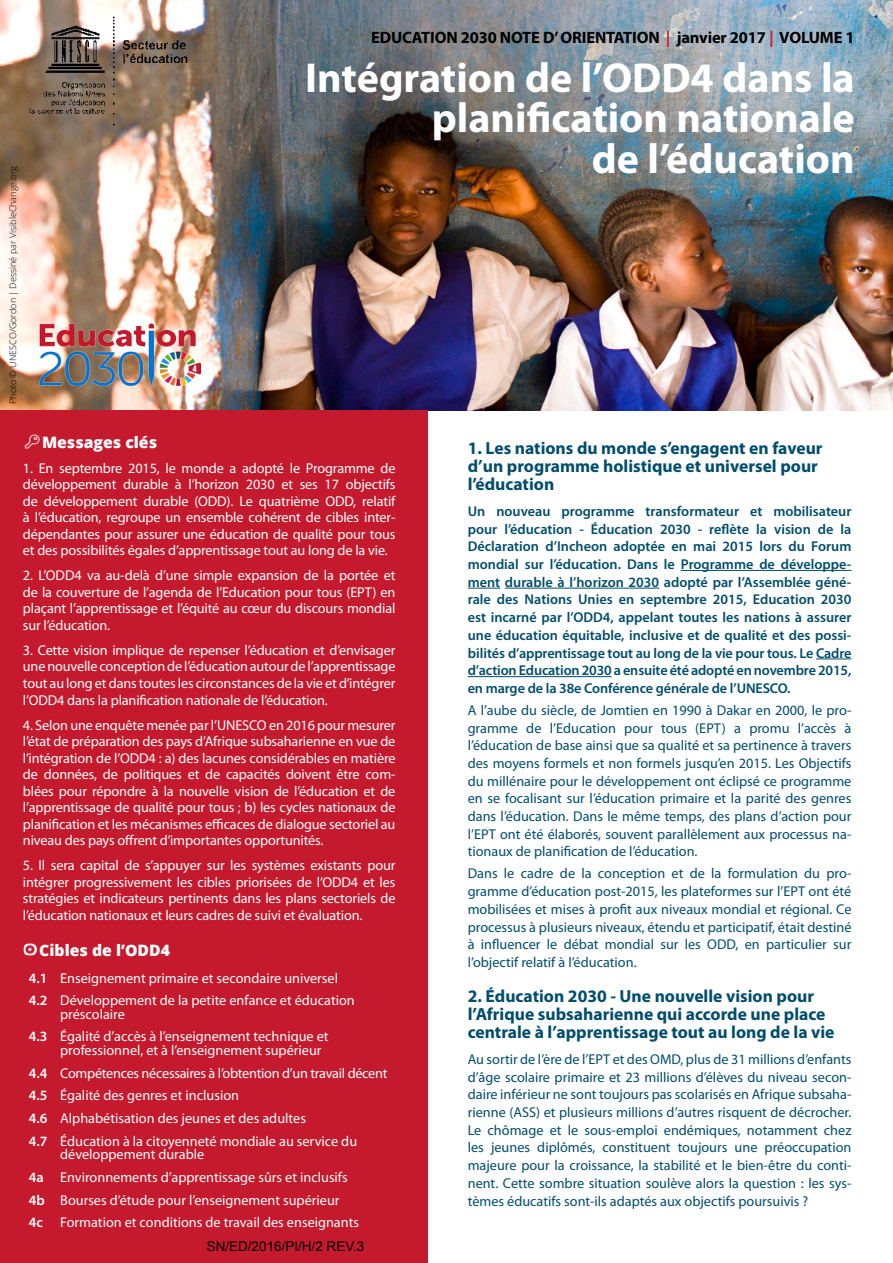
<style>
.page{position:relative;width:893px;height:1263px;background:#fff}
.page>*{position:absolute;margin:0;border:0;box-sizing:border-box;transform-origin:0 0}
.t1{font:700 42px/40.5px "Myriad Pro";color:#fff;text-align:right}
.t2{font:700 17.55px/17.7px "Myriad Pro";color:#004d6d}
.t3{font:700 16.5px "Myriad Pro";letter-spacing:-.01em;color:#000}
.t4{font:800 15.75px "Open Sans";color:#fff}
.t5{font:14.25px/16.5px "Myriad Pro";color:#fff;text-align:justify}
.t6{font:14.25px/17.7px "Myriad Pro";color:#004d6d;text-align:justify}
.t7{font:600 14.25px/17.7px "Myriad Pro";letter-spacing:-.01em;color:#004d6d;text-align:justify}
.t8{font:13.5px "Arial";color:#000}
.t9{font:300 9px "Open Sans";color:#000}
.s1{color:#c51a2d}
.s2{font-weight:600}
</style>
<div class="page">
<img style="left:0;top:0;width:893px;height:410px">
<div style="left:0;top:410px;width:427px;height:853px;background:#c51a2d"></div>
<img style="left:24px;top:434px;width:15px;height:15px">
<svg style="left:24px;top:943px;width:13px;height:12px"></svg>
<hr style="left:681px;top:570px;width:170px;height:1px;background:#004d6d">
<hr style="left:468px;top:588px;width:32px;height:1px;background:#004d6d">
<hr style="left:505px;top:588px;width:154px;height:1px;background:#004d6d">
<hr style="left:816px;top:659px;width:35px;height:1px;background:#004d6d">
<hr style="left:468px;top:676px;width:144px;height:1px;background:#004d6d">
<img style="left:17px;top:1px;width:183px;height:127px">
<img style="left:40px;top:324px;width:161px;height:62px">
<p class="t9" style="left:7px;top:404px;width:239px;rotate:-90deg">Photo © UNESCO/Gordon | Dessiné par VisibleChange.org</p>
<p class="t3" style="left:371px;top:26px;width:485px">EDUCATION 2030 NOTE D’ ORIENTATION <span class="s1">|</span> janvier 2017 <span class="s1">|</span> VOLUME 1</p>
<h1 class="t1" style="left:305px;top:56px;width:551px">Intégration de l’ODD4 dans la planification nationale<br>de l’éducation</h1>
<p class="t4" style="left:42px;top:430px;width:117px">Messages clés</p>
<p class="t5" style="left:23px;top:460px;width:374px">1. En septembre 2015, le monde a adopté le Programme de développement durable à l’horizon 2030 et ses 17 objectifs de développement durable (ODD). Le quatrième ODD, relatif à l’éducation, regroupe un ensemble cohérent de cibles inter&shy;dépendantes pour assurer une éducation de qualité pour tous et des possibilités égales d’apprentissage tout au long de la vie.</p>
<p class="t5" style="left:23px;top:567px;width:374px">2. L’ODD4 va au-delà d’une simple expansion de la portée et de la couverture de l’agenda de l’Education pour tous (EPT) en plaçant l’apprentissage et l’équité au cœur du discours mondial sur l’éducation.</p>
<p class="t5" style="left:23px;top:642px;width:374px">3. Cette vision implique de repenser l’éducation et d’envisager une nouvelle conception de l’éducation autour de l’apprentissage tout au long et dans toutes les circonstances de la vie et d’intégrer l’ODD4 dans la planification nationale de l’éducation.</p>
<p class="t5" style="left:23px;top:716px;width:374px">4. Selon une enquête menée par l’UNESCO en 2016 pour mesurer l’état de préparation des pays d’Afrique subsaharienne en vue de l’intégration de l’ODD4 : a) des lacunes considérables en matière de données, de politiques et de capacités doivent être com&shy;blées pour répondre à la nouvelle vision de l’éducation et de l’apprentissage de qualité pour tous ; b) les cycles nationaux de planification et les mécanismes efficaces de dialogue sectoriel au niveau des pays offrent d’importantes opportunités.</p>
<p class="t5" style="left:23px;top:857px;width:374px">5. Il sera capital de s’appuyer sur les systèmes existants pour intégrer progressivement les cibles priorisées de l’ODD4 et les stratégies et indicateurs pertinents dans les plans sectoriels de l’éducation nationaux et leurs cadres de suivi et évaluation.</p>
<p class="t4" style="left:39px;top:938px;width:132px">Cibles de l’ODD4</p>
<p class="t5" style="left:29px;top:966px;width:327px;line-height:22.6px"><span class="s2">4.1</span> Enseignement primaire et secondaire universel<br><span class="s2">4.2</span> Développement de la petite enfance et éducation</p>
<p class="t5" style="left:29px;top:1002px;width:301px;line-height:22.6px;text-indent:31px">préscolaire<br><span class="s2">4.3</span> Égalité d’accès à l’enseignement technique et</p>
<p class="t5" style="left:29px;top:1038px;width:360px;line-height:22.6px;text-align:left;text-indent:31px">professionnel, et à l’enseignement supérieur<br><span class="s2">4.4</span> Compétences nécessaires à l’obtention d’un travail décent <span class="s2">4.5</span> Égalité des genres et inclusion<br><span class="s2">4.6</span> Alphabétisation des jeunes et des adultes<br><span class="s2">4.7</span> Éducation à la citoyenneté mondiale au service du</p>
<p class="t5" style="left:29px;top:1143px;width:332px;line-height:22.6px;text-align:left;text-indent:31px">développement durable<br><span class="s2">4a</span> Environnements d’apprentissage sûrs et inclusifs <span class="s2">4b</span> Bourses d’étude pour l’enseignement supérieur<br><span class="s2">4c</span> Formation et conditions de travail des enseignants</p>
<p class="t8" style="left:207px;top:1239px;width:159px">SN/ED/2016/PI/H/2 REV.3</p>
<p class="t2" style="left:468px;top:439px;width:356px">1. Les nations du monde s’engagent en faveur d’un programme holistique et universel pour l’éducation</p>
<p class="t7" style="left:468px;top:502px;width:385px">Un nouveau programme transformateur et mobilisateur pour l’éducation - Éducation 2030 - reflète la vision de la Déclaration d’Incheon adoptée en mai 2015 lors du Forum mondial sur l’éducation. Dans le Programme de développe&shy;ment durable à l’horizon 2030 adopté par l’Assemblée géné&shy;rale des Nations Unies en septembre 2015, Education 2030 est incarné par l’ODD4, appelant toutes les nations à assurer une éducation équitable, inclusive et de qualité et des possi&shy;bilités d’apprentissage tout au long de la vie pour tous. Le Cadre d’action Education 2030 a ensuite été adopté en novembre 2015, en marge de la 38e Conférence générale de l’UNESCO.</p>
<p class="t6" style="left:468px;top:701px;width:385px">A l’aube du siècle, de Jomtien en 1990 à Dakar en 2000, le pro&shy;gramme de l’Education pour tous (EPT) a promu l’accès à l’éducation de base ainsi que sa qualité et sa pertinence à travers des moyens formels et non formels jusqu’en 2015. Les Objectifs du millénaire pour le développement ont éclipsé ce programme en se focalisant sur l’éducation primaire et la parité des genres dans l’éducation. Dans le même temps, des plans d’action pour l’EPT ont été élaborés, souvent parallèlement aux processus na&shy;tionaux de planification de l’éducation.</p>
<p class="t6" style="left:468px;top:864px;width:385px">Dans le cadre de la conception et de la formulation du pro&shy;gramme d’éducation post-2015, les plateformes sur l’EPT ont été mobilisées et mises à profit aux niveaux mondial et régional. Ce processus à plusieurs niveaux, étendu et participatif, était destiné à influencer le débat mondial sur les ODD, en particulier sur l’objectif relatif à l’éducation.</p>
<p class="t2" style="left:468px;top:987px;width:368px">2. Éducation 2030 - Une nouvelle vision pour l’Afrique subsaharienne qui accorde une place centrale à l’apprentissage tout au long de la vie</p>
<p class="t6" style="left:468px;top:1050px;width:385px">Au sortir de l’ère de l’EPT et des OMD, plus de 31 millions d’enfants d’âge scolaire primaire et 23 millions d’élèves du niveau secon&shy;daire inférieur ne sont toujours pas scolarisés en Afrique subsaha&shy;rienne (ASS) et plusieurs millions d’autres risquent de décrocher.<br>Le chômage et le sous-emploi endémiques, notamment chez les jeunes diplômés, constituent toujours une préoccupation majeure pour la croissance, la stabilité et le bien-être du conti&shy;nent. Cette sombre situation soulève alors la question : les sys&shy;tèmes éducatifs sont-ils adaptés aux objectifs poursuivis ?</p>
</div>
